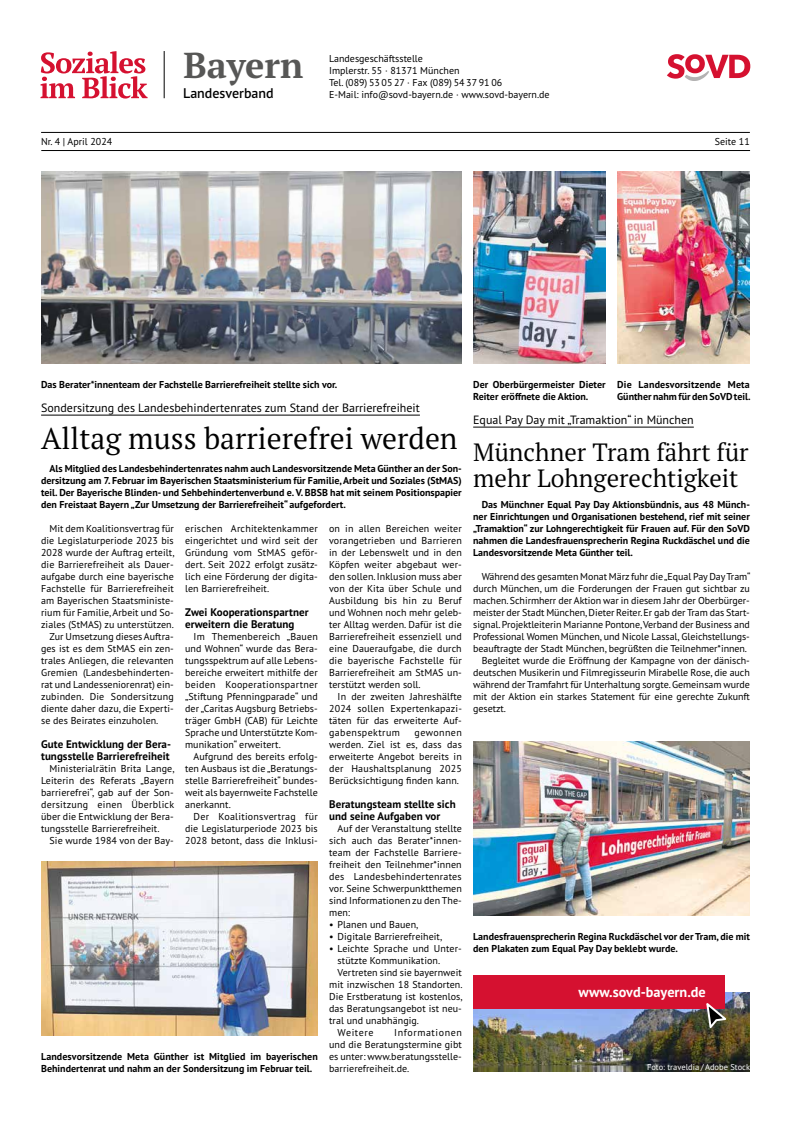
<style>
.page{position:relative;width:791px;height:1134px;background:#fff}
.page>*{position:absolute;margin:0;border:0;box-sizing:border-box;transform-origin:0 0}
.t1{font:700 36px "PT Serif Pro";color:#575756}
.t2{font:30px "PT Serif Pro";color:#000}
.t3{font:25px/26px "PT Serif Pro";color:#000}
.t4{font:700 14.3px "PT Sans Pro";color:#fff}
.t5{font:600 14px "PT Sans Pro";color:#000}
.t6{font:12px "PT Sans Pro";color:#000}
.t7{font:700 11px/12px "PT Sans Pro";letter-spacing:.005em;color:#000}
.t8{font:10px/12px "PT Sans Pro";letter-spacing:.005em;color:#000;text-align:justify}
.t9{font:700 10px/12px "PT Sans Pro";color:#000}
.t10{font:10px "PT Sans Pro";letter-spacing:.055em;color:#000}
.t11{font:8.5px "PT Sans Pro";color:#fff}
</style>
<div class="page">
<hr style="left:164px;top:51px;width:1px;height:47px;background:#000">
<hr style="left:41px;top:132px;width:709px;height:1px;background:#000">
<svg style="left:667px;top:54px;width:83px;height:27px"></svg>
<svg style="left:41px;top:51px;width:107px;height:48px"></svg>
<hr style="left:41px;top:150px;width:709px;height:1px;background:#000">
<img style="left:41px;top:172px;width:421px;height:192px">
<img style="left:41px;top:861px;width:277px;height:175px">
<img style="left:617px;top:172px;width:133px;height:192px">
<img style="left:473px;top:172px;width:133px;height:192px">
<img style="left:473px;top:742px;width:277px;height:174px">
<hr style="left:473px;top:427px;width:221px;height:1px;background:#000">
<img style="left:473px;top:992px;width:277px;height:79px">
<div style="left:473px;top:976px;width:251px;height:33px;background:#d51130"></div>
<svg style="left:705px;top:999px;width:25px;height:31px"></svg>
<hr style="left:41px;top:415px;width:379px;height:1px;background:#000">
<h1 class="t1" style="left:183px;top:41px;width:121px">Bayern</h1>
<p class="t8" style="left:329px;top:52px;width:222px;text-align:left">Landesgeschäftsstelle<br>Implerstr. 55 · 81371 München<br>Tel. (089) 53 05 27 · Fax (089) 54 37 91 06<br>E-Mail: info@sovd-bayern.de · www.sovd-bayern.de</p>
<h3 class="t5" style="left:183px;top:84px;width:92px">Landesverband</h3>
<p class="t8" style="left:41px;top:135px;width:73px">Nr. 4 | April 2024</p>
<p class="t8" style="left:715px;top:135px;width:36px">Seite 11</p>
<p class="t9" style="left:41px;top:378px;width:298px">Das Berater*innenteam der Fachstelle Barrierefreiheit stellte sich vor.</p>
<p class="t6" style="left:41px;top:400px;width:380px">Sondersitzung des Landesbehindertenrates zum Stand der Barrierefreiheit</p>
<h2 class="t2" style="left:41px;top:418px;width:418px">Alltag muss barrierefrei werden</h2>
<p class="t9" style="left:41px;top:462px;width:422px;text-align:justify;text-indent:8px">Als Mitglied des Landesbehindertenrates nahm auch Landesvorsitzende Meta Günther an der Son&shy;dersitzung am 7. Februar im Bayerischen Staatsministerium für Familie, Arbeit und Soziales (StMAS) teil. Der Bayerische Blinden- und Sehbehindertenverbund e. V. BBSB hat mit seinem Positionspapier den Freistaat Bayern „Zur Umsetzung der Barrierefreiheit“ aufgefordert.</p>
<p class="t8" style="left:50px;top:522px;width:126px">Mit dem Koalitionsvertrag für</p>
<p class="t8" style="left:41px;top:534px;width:134px">die Legislaturperiode 2023 bis</p>
<p class="t8" style="left:41px;top:546px;width:135px">2028 wurde der Auftrag erteilt,</p>
<p class="t8" style="left:41px;top:558px;width:134px">die Barrierefreiheit als Dauer-</p>
<p class="t8" style="left:41px;top:570px;width:134px">aufgabe durch eine bayerische</p>
<p class="t8" style="left:41px;top:582px;width:134px">Fachstelle für Barrierefreiheit</p>
<p class="t8" style="left:41px;top:594px;width:134px">am Bayerischen Staatsministe-</p>
<p class="t8" style="left:41px;top:606px;width:134px">rium für Familie, Arbeit und So-</p>
<p class="t8" style="left:41px;top:618px;width:134px">ziales (StMAS) zu unterstützen.</p>
<p class="t8" style="left:50px;top:630px;width:126px">Zur Umsetzung dieses Auftra-</p>
<p class="t8" style="left:41px;top:642px;width:134px">ges ist es dem StMAS ein zen-</p>
<p class="t8" style="left:41px;top:654px;width:134px">trales Anliegen, die relevanten</p>
<p class="t8" style="left:41px;top:666px;width:134px">Gremien (Landesbehinderten-</p>
<p class="t8" style="left:41px;top:678px;width:134px">rat und Landesseniorenrat) ein-</p>
<p class="t8" style="left:41px;top:690px;width:134px">zubinden. Die Sondersitzung</p>
<p class="t8" style="left:41px;top:702px;width:134px">diente daher dazu, die Experti-</p>
<p class="t8" style="left:41px;top:714px;width:119px">se des Beirates einzuholen.</p>
<p class="t7" style="left:41px;top:738px;width:131px">Gute Entwicklung der Bera&shy;tungsstelle Barrierefreiheit</p>
<p class="t8" style="left:41px;top:762px;width:135px;text-indent:8px">Ministerialrätin Brita Lange, Leiterin des Referats „Bayern barrierefrei“, gab auf der Son&shy;dersitzung einen Überblick über die Entwicklung der Bera&shy;tungsstelle Barrierefreiheit.</p>
<p class="t8" style="left:50px;top:834px;width:126px">Sie wurde 1984 von der Bay-</p>
<p class="t8" style="left:185px;top:522px;width:134px">erischen Architektenkammer eingerichtet und wird seit der Gründung vom StMAS geför&shy;dert. Seit 2022 erfolgt zusätz&shy;lich eine Förderung der digita&shy;len Barrierefreiheit.</p>
<p class="t7" style="left:185px;top:606px;width:125px">Zwei Kooperationspartner erweitern die Beratung</p>
<p class="t8" style="left:185px;top:630px;width:134px;text-indent:8px">Im Themenbereich „Bauen und Wohnen“ wurde das Bera&shy;tungsspektrum auf alle Lebens&shy;bereiche erweitert mithilfe der beiden Kooperationspartner „Stiftung Pfenningparade“ und der „Caritas Augsburg Betriebs&shy;träger GmbH (CAB) für Leichte Sprache und Unterstützte Kom&shy;munikation“ erweitert.</p>
<p class="t8" style="left:185px;top:750px;width:134px;text-indent:8px">Aufgrund des bereits erfolg&shy;ten Ausbaus ist die „Beratungs&shy;stelle Barrierefreiheit“ bundes&shy;weit als bayernweite Fachstelle anerkannt.</p>
<p class="t8" style="left:185px;top:810px;width:134px;text-indent:8px">Der Koalitionsvertrag für die Legislaturperiode 2023 bis 2028 betont, dass die Inklusi-</p>
<p class="t8" style="left:329px;top:522px;width:134px">on in allen Bereichen weiter vorangetrieben und Barrieren in der Lebenswelt und in den Köpfen weiter abgebaut wer&shy;den sollen. Inklusion muss aber von der Kita über Schule und Ausbildung bis hin zu Beruf und Wohnen noch mehr geleb&shy;ter Alltag werden. Dafür ist die Barrierefreiheit essenziell und eine Daueraufgabe, die durch die bayerische Fachstelle für Barrierefreiheit am StMAS un&shy;terstützt werden soll.</p>
<p class="t8" style="left:329px;top:690px;width:134px;text-indent:8px">In der zweiten Jahreshälfte 2024 sollen Expertenkapazi&shy;täten für das erweiterte Auf&shy;gabenspektrum</p>
<p class="t8" style="left:329px;top:726px;width:134px;text-indent:85px">gewonnen werden. Ziel ist es, dass das erweiterte Angebot bereits in der Haushaltsplanung 2025<br>Berücksichtigung finden kann.</p>
<p class="t7" style="left:329px;top:798px;width:128px">Beratungsteam stellte sich und seine Aufgaben vor</p>
<p class="t8" style="left:329px;top:822px;width:134px;text-indent:8px">Auf der Veranstaltung stellte sich auch das Berater*innen&shy;team der Fachstelle Barriere&shy;freiheit den Teilnehmer*innen des Landesbehindertenrates vor. Seine Schwerpunktthemen sind Informationen zu den The&shy;men:</p>
<p class="t8" style="left:329px;top:918px;width:91px">• Planen und Bauen,</p>
<p class="t8" style="left:329px;top:930px;width:115px">• Digitale Barrierefreiheit,</p>
<p class="t8" style="left:329px;top:942px;width:134px">• Leichte Sprache und Unter-</p>
<p class="t8" style="left:338px;top:954px;width:104px">stützte Kommunikation.</p>
<p class="t8" style="left:338px;top:966px;width:126px">Vertreten sind sie bayernweit</p>
<p class="t8" style="left:329px;top:978px;width:135px">mit inzwischen 18 Standorten.</p>
<p class="t8" style="left:329px;top:990px;width:135px">Die Erstberatung ist kostenlos,</p>
<p class="t8" style="left:329px;top:1002px;width:134px">das Beratungsangebot ist neu-</p>
<p class="t8" style="left:329px;top:1014px;width:91px">tral und unabhängig.</p>
<p class="t10" style="left:338px;top:1026px;width:37px">Weitere</p>
<p class="t8" style="left:329px;top:1026px;width:134px;text-indent:65px">Informationen und die Beratungstermine gibt es unter: www.beratungsstelle&shy;barrierefreiheit.de.</p>
<p class="t9" style="left:41px;top:1050px;width:278px">Landesvorsitzende Meta Günther ist Mitglied im bayerischen<br>Behindertenrat und nahm an der Sondersitzung im Februar teil.</p>
<p class="t9" style="left:473px;top:378px;width:134px">Der Oberbürgermeister Dieter<br>Reiter eröffnete die Aktion.</p>
<p class="t9" style="left:617px;top:378px;width:135px">Die Landesvorsitzende Meta<br>Günther nahm für den SoVD teil.</p>
<p class="t6" style="left:473px;top:412px;width:222px">Equal Pay Day mit „Tramaktion“ in München</p>
<h3 class="t3" style="left:473px;top:438px;width:277px">Münchner Tram fährt für mehr Lohngerechtigkeit</h3>
<p class="t9" style="left:473px;top:498px;width:278px;text-align:justify;text-indent:8px">Das Münchner Equal Pay Day Aktionsbündnis, aus 48 Münch&shy;ner Einrichtungen und Organisationen bestehend, rief mit seiner „Tramaktion“ zur Lohngerechtigkeit für Frauen auf. Für den SoVD nahmen die Landesfrauensprecherin Regina Ruckdäschel und die Landesvorsitzende Meta Günther teil.</p>
<p class="t8" style="left:482px;top:570px;width:270px">Während des gesamten Monat März fuhr die „Equal Pay Day Tram“</p>
<p class="t8" style="left:473px;top:582px;width:278px">durch München, um die Forderungen der Frauen gut sichtbar zu</p>
<p class="t8" style="left:473px;top:594px;width:278px">machen. Schirmherr der Aktion war in diesem Jahr der Oberbürger-</p>
<p class="t8" style="left:473px;top:606px;width:278px">meister der Stadt München, Dieter Reiter. Er gab der Tram das Start-</p>
<p class="t8" style="left:473px;top:618px;width:278px">signal. Projektleiterin Marianne Pontone, Verband der Business and</p>
<p class="t8" style="left:473px;top:630px;width:278px">Professional Women München, und Nicole Lassal, Gleichstellungs-</p>
<p class="t8" style="left:473px;top:642px;width:275px">beauftragte der Stadt München, begrüßten die Teilnehmer*innen.</p>
<p class="t8" style="left:482px;top:654px;width:270px">Begleitet wurde die Eröffnung der Kampagne von der dänisch-</p>
<p class="t8" style="left:473px;top:666px;width:278px">deutschen Musikerin und Filmregisseurin Mirabelle Rose, die auch</p>
<p class="t8" style="left:473px;top:678px;width:278px">während der Tramfahrt für Unterhaltung sorgte. Gemeinsam wurde</p>
<p class="t8" style="left:473px;top:690px;width:278px">mit der Aktion ein starkes Statement für eine gerechte Zukunft</p>
<p class="t8" style="left:473px;top:702px;width:34px">gesetzt.</p>
<p class="t9" style="left:473px;top:930px;width:278px">Landesfrauensprecherin Regina Ruckdäschel vor der Tram, die mit den Plakaten zum Equal Pay Day beklebt wurde.</p>
<h3 class="t4" style="left:578px;top:982px;width:129px">www.sovd-bayern.de</h3>
<p class="t11" style="left:647px;top:1061px;width:105px">Foto: traveldia / Adobe Stock</p>
</div>
